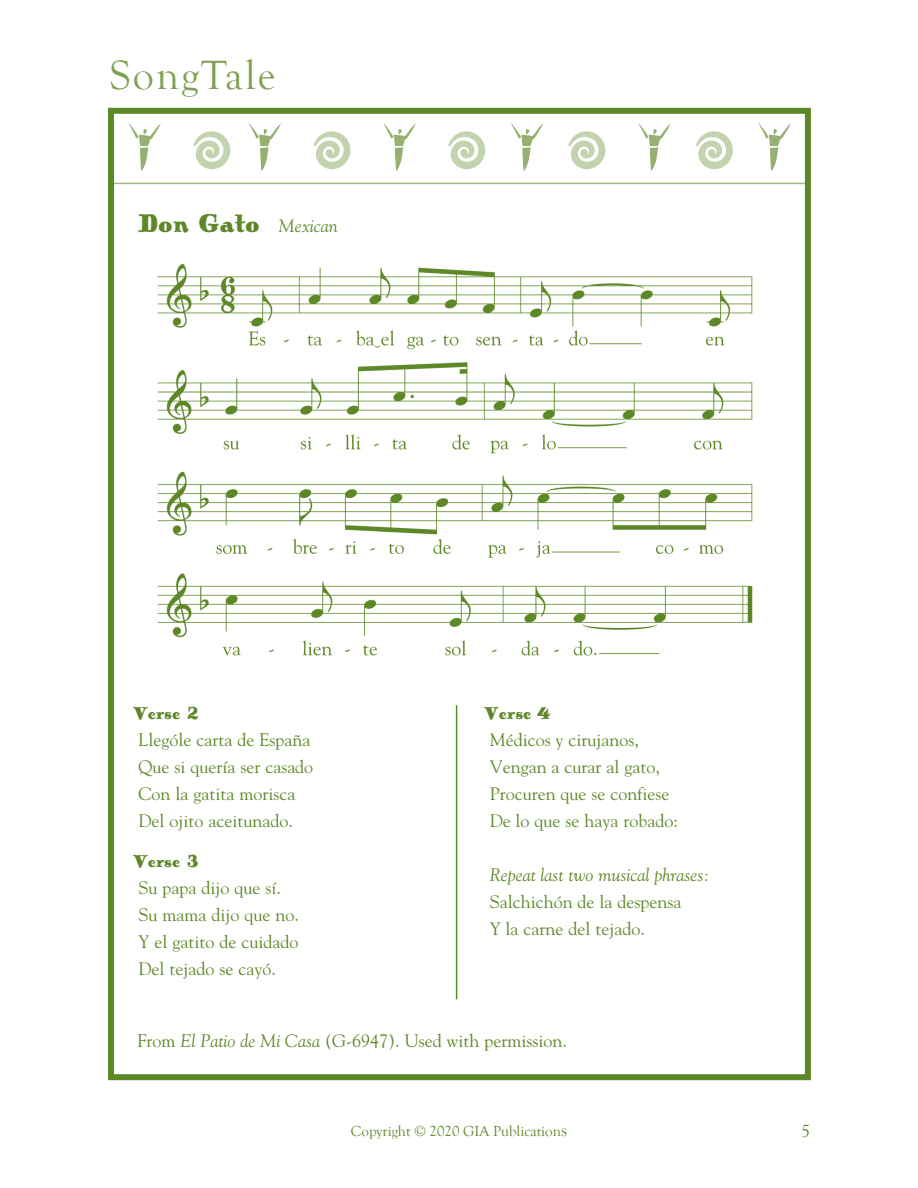
<style>
.page{position:relative;width:918px;height:1188px;background:#fff}
.page>*{position:absolute;margin:0;border:0;box-sizing:border-box;transform-origin:0 0}
.t1{font:54px "Cutout";color:#95b070}
.t2{font:42px "Goudy Old Style T";letter-spacing:.05em;color:#7fa052}
.t3{font:27px "Antique Opti Fourteen";color:#5d8827}
.t4{font:18px "Goudy";color:#5d8827}
.t5{font:italic 18px "Goudy";color:#5d8827}
.t6{font:18px "Antique Opti Fourteen";color:#5d8827}
.t7{font:18px "Goudy Old Style T";color:#5d8827}
.t8{font:15px "Goudy Old Style T";color:#5d8827}
.s1{font-family:"Vee Jay Decor Two";font-size:72px;color:#c4d3af}
.s2{font-family:"Goudy";font-style:italic;font-size:18px}
.s3{font-style:italic}
.s4{font-size:18px}
</style>
<div class="page">
<hr style="left:110px;top:183px;width:700px;height:1px;background:#a4bb83">
<div style="left:108px;top:108px;width:703px;height:972px;border:6px solid #5d8827"></div>
<hr style="left:456px;top:705px;width:1px;height:294px;background:#5d8827">
<img style="left:157px;top:263px;width:596px;height:393px">
<p class="t2" style="left:110px;top:52px;width:167px">SongTale</p>
<p class="t1" style="left:130px;top:117px;width:661px">y <span class="s1">t</span> y <span class="s1">t</span> y <span class="s1">t</span> y <span class="s1">t</span> y <span class="s1">t</span> y</p>
<p class="t3" style="left:137px;top:208px;width:202px">Don Gato <span class="s2">Mexican</span></p>
<p class="t6" style="left:133px;top:702px;width:68px">Verse 2</p>
<p class="t4" style="left:139px;top:728px;width:173px">Llególe carta de España</p>
<p class="t4" style="left:139px;top:755px;width:176px">Que si quería ser casado</p>
<p class="t4" style="left:139px;top:782px;width:158px">Con la gatita morisca</p>
<p class="t4" style="left:139px;top:809px;width:156px">Del ojito aceitunado.</p>
<p class="t6" style="left:133px;top:851px;width:68px">Verse 3</p>
<p class="t4" style="left:139px;top:877px;width:144px">Su papa dijo que sí.</p>
<p class="t4" style="left:139px;top:904px;width:162px">Su mama dijo que no.</p>
<p class="t4" style="left:139px;top:931px;width:161px">Y el gatito de cuidado</p>
<p class="t4" style="left:139px;top:958px;width:139px">Del tejado se cayó.</p>
<p class="t6" style="left:484px;top:702px;width:68px">Verse 4</p>
<p class="t4" style="left:490px;top:728px;width:151px">Médicos y cirujanos,</p>
<p class="t4" style="left:490px;top:755px;width:172px">Vengan a curar al gato,</p>
<p class="t4" style="left:490px;top:782px;width:181px">Procuren que se confiese</p>
<p class="t4" style="left:490px;top:809px;width:190px">De lo que se haya robado:</p>
<p class="t5" style="left:490px;top:864px;width:221px">Repeat last two musical phrases:</p>
<p class="t4" style="left:490px;top:890px;width:193px">Salchichón de la despensa</p>
<p class="t4" style="left:490px;top:917px;width:157px">Y la carne del tejado.</p>
<p class="t4" style="left:138px;top:1030px;width:431px">From <span class="s3">El Patio de Mi Casa</span> (G-6947). Used with permission.</p>
<p class="t8" style="left:351px;top:1122px;width:218px">Copyright © 2020 GIA Publication<span class="s4">s</span></p>
<p class="t7" style="left:801px;top:1121px;width:10px">5</p>
</div>
